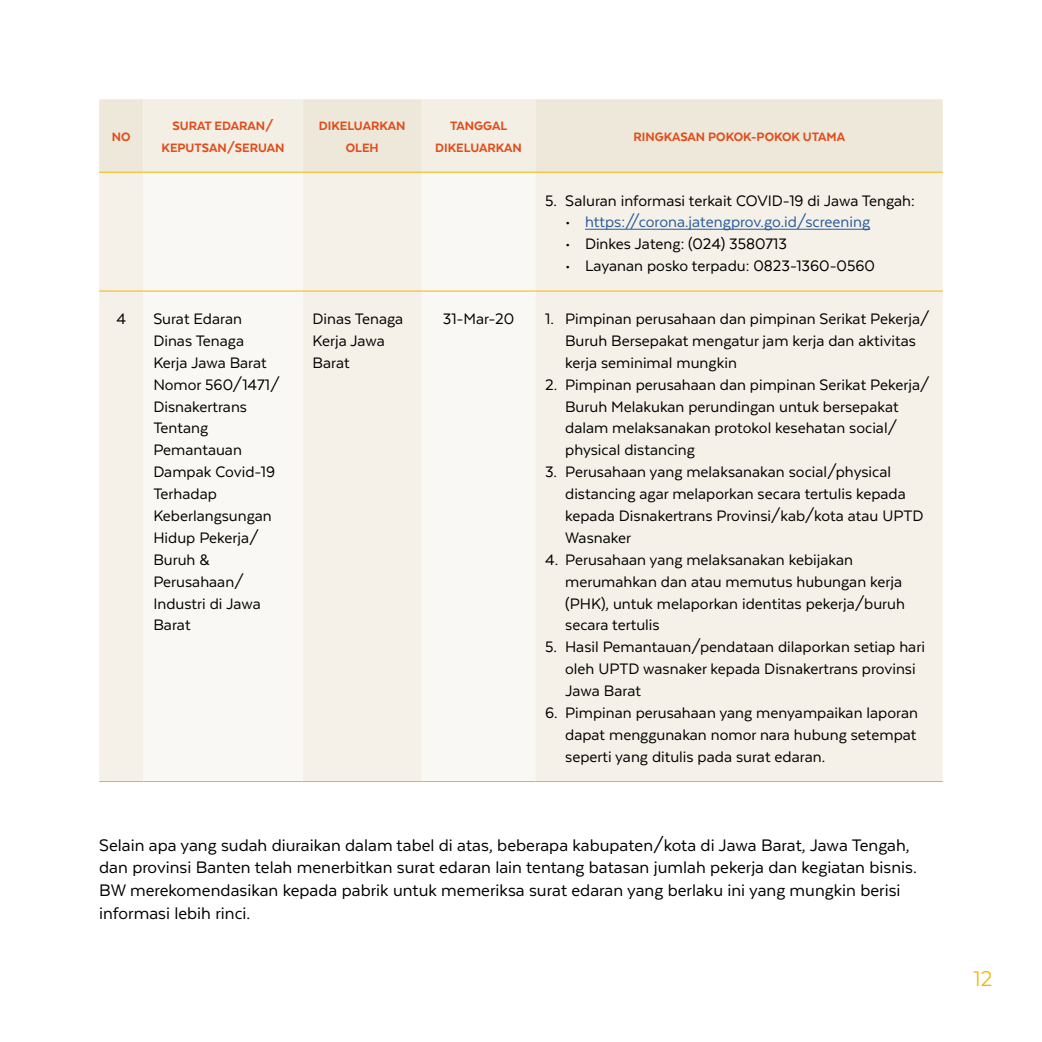
<style>
.page{position:relative;width:1042px;height:1042px;background:#fff}
.page>*{position:absolute;margin:0;border:0;box-sizing:border-box;transform-origin:0 0}
.t1{font:24.5px "Texta";color:#f4b500}
.t2{font:19.25px/22.8px "Texta";color:#000}
.t3{font:17.5px/21.9px "Texta";color:#000}
.t4{font:17.5px "Texta";color:#275b9b}
.t5{font:800 14px/22.8px "Texta";color:#e24c1a;text-align:center}
.s1{color:#000}
</style>
<div class="page">
<div style="left:99px;top:99px;width:844px;height:73px;background:#ede8d9"></div>
<svg style="left:143px;top:99px;width:392px;height:73px;background:#f1ecdf"></svg>
<div style="left:99px;top:173px;width:844px;height:608px;background:#f5f1e8"></div>
<svg style="left:143px;top:173px;width:392px;height:608px;fill:#faf8f4"></svg>
<hr style="left:99px;top:291px;width:44px;height:1px;background:#f4b500">
<hr style="left:143px;top:291px;width:160px;height:1px;background:#f4b500">
<hr style="left:303px;top:291px;width:119px;height:1px;background:#f4b500">
<hr style="left:422px;top:291px;width:113px;height:1px;background:#f4b500">
<hr style="left:535px;top:291px;width:408px;height:1px;background:#f4b500">
<hr style="left:99px;top:781px;width:44px;height:1px;background:#f4b500">
<hr style="left:143px;top:781px;width:160px;height:1px;background:#f4b500">
<hr style="left:303px;top:781px;width:119px;height:1px;background:#f4b500">
<hr style="left:422px;top:781px;width:113px;height:1px;background:#f4b500">
<hr style="left:535px;top:781px;width:408px;height:1px;background:#f4b500">
<hr style="left:99px;top:172px;width:44px;height:1px;background:#f4b500">
<hr style="left:143px;top:172px;width:160px;height:1px;background:#f4b500">
<hr style="left:303px;top:172px;width:119px;height:1px;background:#f4b500">
<hr style="left:422px;top:172px;width:113px;height:1px;background:#f4b500">
<hr style="left:535px;top:172px;width:408px;height:1px;background:#f4b500">
<hr style="left:585px;top:229px;width:285px;height:1px;background:#275b9b">
<p class="t5" style="left:112px;top:125px;width:20px">NO</p>
<p class="t5" style="left:162px;top:114px;width:124px">SURAT EDARAN/<br>KEPUTSAN/SERUAN</p>
<p class="t5" style="left:319px;top:114px;width:88px">DIKELUARKAN<br>OLEH</p>
<p class="t5" style="left:435px;top:114px;width:88px">TANGGAL<br>DIKELUARKAN</p>
<p class="t5" style="left:633px;top:125px;width:213px">RINGKASAN POKOK-POKOK UTAMA</p>
<p class="t3" style="left:545px;top:189px;width:371px">5. Saluran informasi terkait COVID-19 di Jawa Tengah:</p>
<p class="t4" style="left:565px;top:213px;width:306px"><span class="s1">•</span> https://corona.jatengprov.go.id/screening</p>
<p class="t3" style="left:565px;top:233px;width:223px">• Dinkes Jateng: (024) 3580713</p>
<p class="t3" style="left:565px;top:255px;width:311px">• Layanan posko terpadu: 0823-1360-0560</p>
<p class="t3" style="left:117px;top:308px;width:11px">4</p>
<p class="t3" style="left:153px;top:308px;width:128px">Surat Edaran<br>Dinas Tenaga<br>Kerja Jawa Barat<br>Nomor 560/1471/<br>Disnakertrans<br>Tentang<br>Pemantauan<br>Dampak Covid-19<br>Terhadap<br>Keberlangsungan<br>Hidup Pekerja/<br>Buruh &amp;<br>Perusahaan/<br>Industri di Jawa<br>Barat</p>
<p class="t3" style="left:313px;top:308px;width:92px">Dinas Tenaga<br>Kerja Jawa<br>Barat</p>
<p class="t3" style="left:443px;top:308px;width:73px">31-Mar-20</p>
<p class="t3" style="left:565px;top:308px;width:366px;text-indent:-20px">1. Pimpinan perusahaan dan pimpinan Serikat Pekerja/<br>Buruh Bersepakat mengatur jam kerja dan aktivitas kerja seminimal mungkin</p>
<p class="t3" style="left:565px;top:373px;width:366px;text-indent:-20px">2. Pimpinan perusahaan dan pimpinan Serikat Pekerja/ Buruh Melakukan perundingan untuk bersepakat dalam melaksanakan protokol kesehatan social/ physical distancing</p>
<p class="t3" style="left:565px;top:461px;width:360px;text-indent:-20px">3. Perusahaan yang melaksanakan social/physical distancing agar melaporkan secara tertulis kepada kepada Disnakertrans Provinsi/kab/kota atau UPTD Wasnaker</p>
<p class="t3" style="left:565px;top:548px;width:341px;text-indent:-20px">4. Perusahaan yang melaksanakan kebijakan merumahkan dan atau memutus hubungan kerja (PHK), untuk melaporkan identitas pekerja/buruh secara tertulis</p>
<p class="t3" style="left:565px;top:636px;width:361px;text-indent:-20px">5. Hasil Pemantauan/pendataan dilaporkan setiap hari oleh UPTD wasnaker kepada Disnakertrans provinsi<br>Jawa Barat</p>
<p class="t3" style="left:565px;top:701px;width:354px;text-align:justify;text-indent:-20px">6. Pimpinan perusahaan yang menyampaikan laporan dapat menggunakan nomor nara hubung setempat seperti yang ditulis pada surat edaran.</p>
<p class="t2" style="left:99px;top:833px;width:819px">Selain apa yang sudah diuraikan dalam tabel di atas, beberapa kabupaten/kota di Jawa Barat, Jawa Tengah, dan provinsi Banten telah menerbitkan surat edaran lain tentang batasan jumlah pekerja dan kegiatan bisnis.<br>BW merekomendasikan kepada pabrik untuk memeriksa surat edaran yang berlaku ini yang mungkin berisi informasi lebih rinci.</p>
<h1 class="t1" style="left:973px;top:966px;width:20px">12</h1>
</div>
